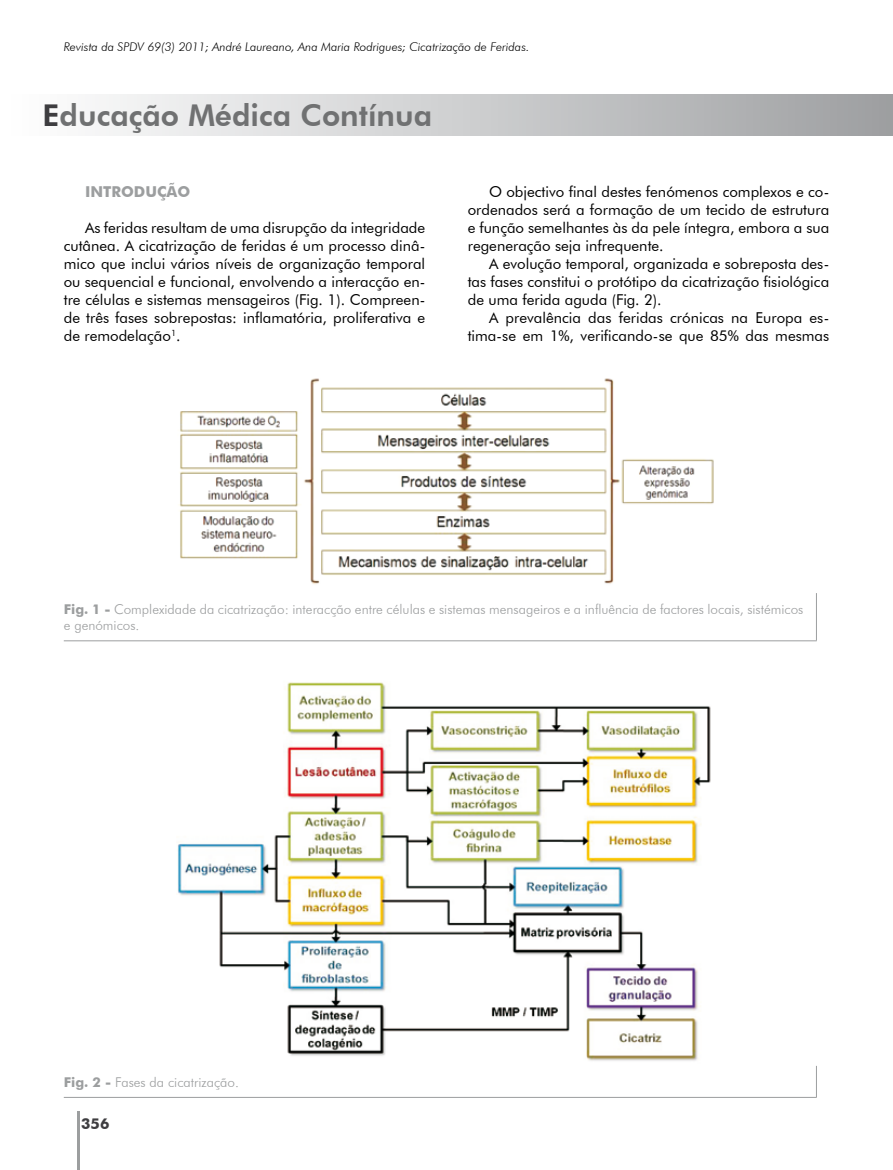
<style>
.page{position:relative;width:893px;height:1170px;background:#fff}
.page>*{position:absolute;margin:0;border:0;box-sizing:border-box;transform-origin:0 0}
.t1{font:800 30px "Futura BT";color:#707172}
.t2{font:15px/18px "Futura BT";color:#000;text-align:justify}
.t3{font:700 15px "Futura BT";color:#9c9e9f}
.t4{font:700 15px "Futura BT";color:#3e3d40}
.t5{font:300 13.5px/16.2px "Futura BT";color:#9c9e9f}
.t6{font:italic 300 12px "Futura BT";color:#000}
.s1{color:#3e3d40}
.s2{font-weight:700}
</style>
<div class="page">
<div style="left:0;top:94px;width:893px;height:41px;background:linear-gradient(to right,#fff,#9ea0a2)"></div>
<hr style="left:77px;top:1111px;width:3px;height:58px;background:#9c9e9f">
<hr style="left:816px;top:593px;width:1px;height:47px;background:#9c9e9f">
<hr style="left:64px;top:640px;width:753px;height:1px;background:#9c9e9f">
<img style="left:179px;top:378px;width:535px;height:206px">
<hr style="left:816px;top:1065px;width:1px;height:31px;background:#9c9e9f">
<hr style="left:64px;top:1096px;width:753px;height:1px;background:#9c9e9f">
<img style="left:177px;top:682px;width:534px;height:379px">
<p class="t6" style="left:64px;top:39px;width:467px">Revista da SPDV 69(3) 2011; André Laureano, Ana Maria Rodrigues; Cicatrização de Feridas.</p>
<h1 class="t1" style="left:43px;top:97px;width:391px"><span class="s1">E</span>ducação Médica Contínua</h1>
<p class="t3" style="left:85px;top:182px;width:107px">INTRODUÇÃO</p>
<p class="t2" style="left:64px;top:218px;width:363px;text-indent:21px">As feridas resultam de uma disrupção da integridade cutânea. A cicatrização de feridas é um processo dinâ&shy;mico que inclui vários níveis de organização temporal ou sequencial e funcional, envolvendo a interacção en&shy;tre células e sistemas mensageiros (Fig. 1). Compreen&shy;de três fases sobrepostas: inflamatória, proliferativa e de remodelação<sup>1</sup>.</p>
<p class="t2" style="left:468px;top:182px;width:363px;text-indent:21px">O objectivo final destes fenómenos complexos e co&shy;ordenados será a formação de um tecido de estrutura e função semelhantes às da pele íntegra, embora a sua regeneração seja infrequente.</p>
<p class="t2" style="left:468px;top:254px;width:363px;text-indent:21px">A evolução temporal, organizada e sobreposta des&shy;tas fases constitui o protótipo da cicatrização fisiológica de uma ferida aguda (Fig. 2).</p>
<p class="t2" style="left:468px;top:308px;width:363px;text-align:right">A prevalência das feridas crónicas na Europa es&shy;tima-se em 1%, verificando-se que 85% das mesmas</p>
<p class="t5" style="left:64px;top:601px;width:741px"><span class="s2">Fig. 1 -</span> Complexidade da cicatrização: interacção entre células e sistemas mensageiros e a influência de factores locais, sistémicos e genómicos.</p>
<p class="t5" style="left:64px;top:1073px;width:177px"><span class="s2">Fig. 2 -</span> Fases da cicatrização.</p>
<p class="t4" style="left:81px;top:1114px;width:30px">356</p>
</div>
